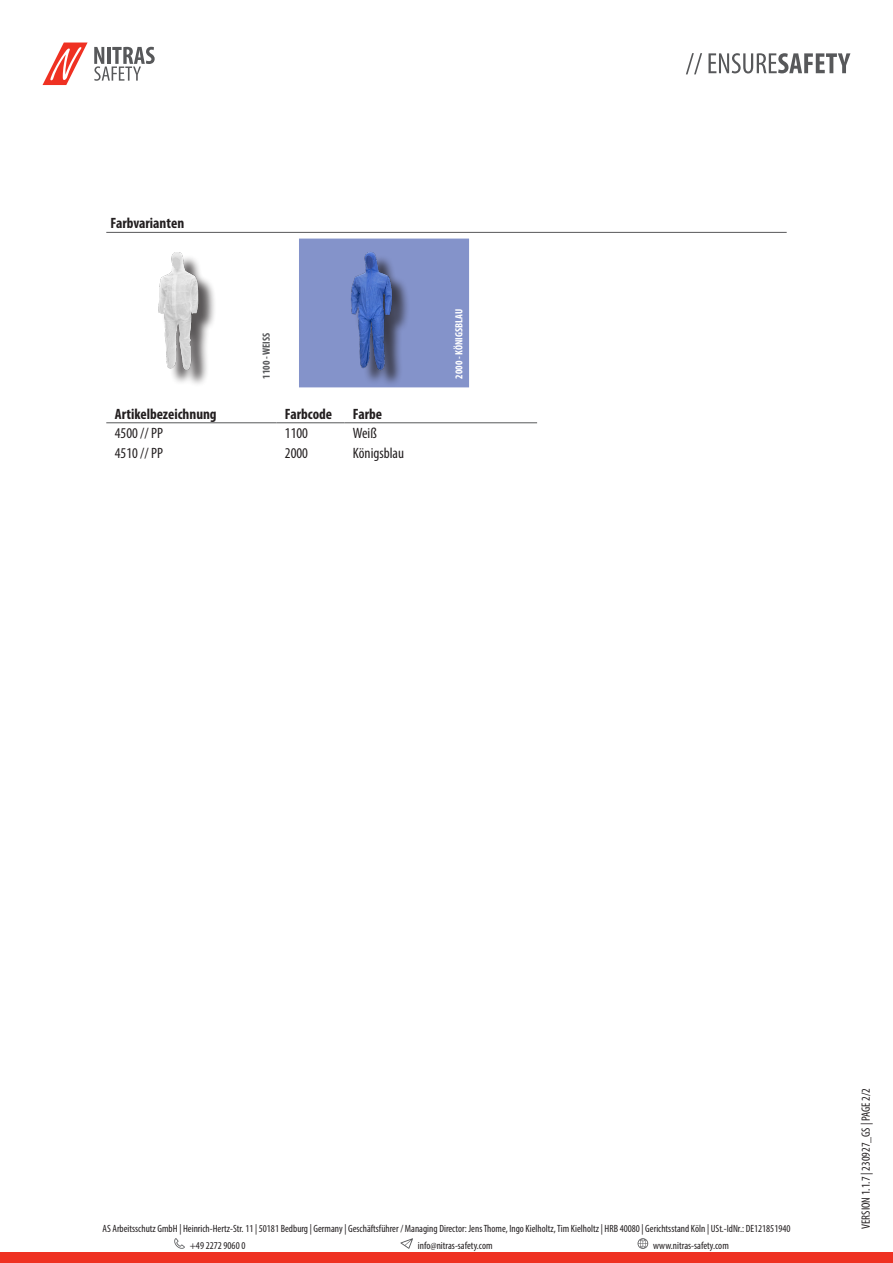
<style>
.page{position:relative;width:893px;height:1263px;background:#fff}
.page>*{position:absolute;margin:0;border:0;box-sizing:border-box;transform-origin:0 0}
.t1{font:700 condensed 15px "Myriad Pro";color:#231f20}
.t2{font:condensed 15px "Myriad Pro";color:#231f20}
.t3{font:condensed 12px "Myriad Pro";color:#231f20}
.t4{font:condensed 10.5px/17px "Myriad Pro";color:#231f20}
.t5{font:700 condensed 10.5px "Myriad Pro";color:#fff}
.t6{font:700 condensed 10.5px "Myriad Pro";color:#57585a}
</style>
<div class="page">
<div style="left:0;top:1252px;width:893px;height:11px;background:#ef3122"></div>
<svg style="left:174px;top:1238px;width:11px;height:11px"></svg>
<svg style="left:400px;top:1238px;width:13px;height:11px"></svg>
<svg style="left:638px;top:1238px;width:10px;height:11px"></svg>
<svg style="left:43px;top:43px;width:45px;height:42px"></svg>
<svg style="left:94px;top:47px;width:61px;height:34px"></svg>
<svg style="left:686px;top:53px;width:16px;height:21px"></svg>
<svg style="left:708px;top:53px;width:142px;height:20px"></svg>
<hr style="left:106px;top:232px;width:681px;height:1px;background:#57585a">
<div style="left:299px;top:239px;width:170px;height:148px;background:#8493ca"></div>
<div style="left:161px;top:255px;width:56px;height:133px;background:#231f20;opacity:.75"></div>
<img style="left:158px;top:252px;width:59px;height:123px">
<div style="left:353px;top:255px;width:57px;height:133px;background:#231f20;opacity:.75"></div>
<img style="left:307px;top:247px;width:128px;height:128px">
<hr style="left:106px;top:422px;width:170px;height:1px;background:#57585a">
<hr style="left:276px;top:422px;width:68px;height:1px;background:#57585a">
<hr style="left:344px;top:422px;width:193px;height:1px;background:#57585a">
<p class="t1" style="left:111px;top:214px;width:75px">Farbvarianten</p>
<p class="t6" style="left:260px;top:379px;width:47px;rotate:-90deg">1100 - WEISS</p>
<p class="t1" style="left:115px;top:404px;width:103px">Artikelbezeichnung</p>
<p class="t1" style="left:285px;top:404px;width:49px">Farbcode</p>
<p class="t1" style="left:353px;top:404px;width:31px">Farbe</p>
<p class="t2" style="left:115px;top:424px;width:50px">4500 // PP</p>
<p class="t2" style="left:285px;top:424px;width:25px">1100</p>
<p class="t2" style="left:353px;top:424px;width:25px">Weiß</p>
<p class="t2" style="left:115px;top:444px;width:50px">4510 // PP</p>
<p class="t2" style="left:285px;top:444px;width:25px">2000</p>
<p class="t2" style="left:353px;top:444px;width:53px">Königsblau</p>
<p class="t5" style="left:452px;top:379px;width:71px;rotate:-90deg">2000 - KÖNIGSBLAU</p>
<p class="t4" style="left:190px;top:1220px;width:602px;text-indent:-87px">AS Arbeitsschutz GmbH | Heinrich-Hertz-Str. 11 | 50181 Bedburg | Germany | Geschäftsführer / Managing Director: Jens Thome, Ingo Kielholtz, Tim Kielholtz | HRB 40080 | Gerichtsstand Köln | USt.-IdNr.: DE121851940 +49 2272 9060 0</p>
<p class="t4" style="left:418px;top:1237px;width:76px">info@nitras-safety.com</p>
<p class="t4" style="left:653px;top:1237px;width:77px">www.nitras-safety.com</p>
<p class="t3" style="left:859px;top:1229px;width:142px;rotate:-90deg">VERSION 1.1.7 | 230927_GS | PAGE 2/2</p>
</div>
